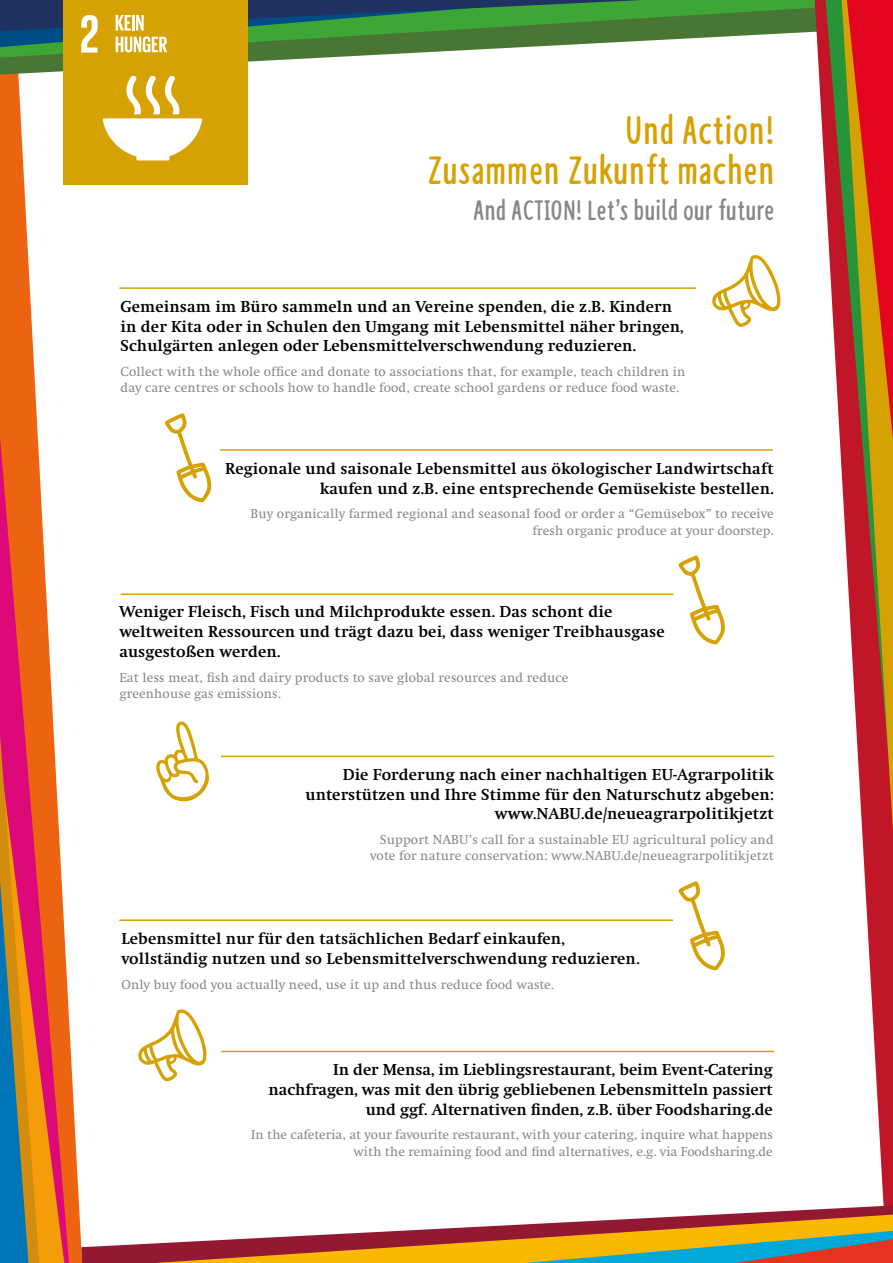
<style>
.page{position:relative;width:893px;height:1263px;background:#fff}
.page>*{position:absolute;margin:0;border:0;box-sizing:border-box;transform-origin:0 0}
.t1{font:700 42.3px/39.2px "NABU Hand";letter-spacing:.03em;color:#d6a102;text-align:right}
.t2{font:700 30px "NABU Hand";letter-spacing:.02em;color:#878787}
.t3{font:700 16.5px/19.8px "Swift";letter-spacing:.01em;color:#000;text-align:right}
.t4{font:13.5px/16.2px "Swift";letter-spacing:.01em;color:#878787;text-align:right}
</style>
<div class="page">
<svg style="left:0;top:75px;width:82px;height:1188px"></svg>
<svg style="left:0;top:437px;width:69px;height:826px"></svg>
<svg style="left:0;top:734px;width:64px;height:529px"></svg>
<svg style="left:0;top:58px;width:315px;height:17px"></svg>
<svg style="left:0;top:0;width:815px;height:58px"></svg>
<svg style="left:815px;top:0;width:78px;height:1205px"></svg>
<svg style="left:825px;top:0;width:17px;height:812px"></svg>
<svg style="left:842px;top:0;width:51px;height:832px"></svg>
<svg style="left:81px;top:1205px;width:812px;height:58px"></svg>
<svg style="left:154px;top:1214px;width:739px;height:49px"></svg>
<svg style="left:156px;top:721px;width:53px;height:81px"></svg>
<hr style="left:221px;top:756px;width:553px;height:1px;background:#d6a102">
<svg style="left:138px;top:1009px;width:69px;height:72px"></svg>
<hr style="left:221px;top:1051px;width:553px;height:1px;background:#d6a102">
<svg style="left:165px;top:413px;width:46px;height:89px"></svg>
<hr style="left:220px;top:449px;width:553px;height:2px;background:#d6a102">
<svg style="left:678px;top:881px;width:47px;height:89px"></svg>
<hr style="left:119px;top:919px;width:554px;height:2px;background:#d6a102">
<svg style="left:678px;top:555px;width:47px;height:89px"></svg>
<hr style="left:121px;top:593px;width:552px;height:2px;background:#d6a102">
<svg style="left:712px;top:255px;width:69px;height:72px"></svg>
<hr style="left:119px;top:287px;width:577px;height:2px;background:#d6a102">
<div style="left:63px;top:0;width:184px;height:184px;background:#d6a102"></div>
<svg style="left:103px;top:75px;width:99px;height:85px"></svg>
<svg style="left:0;top:0;width:643px;height:53px"></svg>
<h1 class="t1" style="left:428px;top:112px;width:348px">Und Action!<br>Zusammen Zukunft machen</h1>
<h2 class="t2" style="left:473px;top:193px;width:302px">And ACTION! Let’s build our future</h2>
<p class="t3" style="left:121px;top:297px;width:564px;text-align:left">Gemeinsam im Büro sammeln und an Vereine spenden, die z.B. Kindern in der Kita oder in Schulen den Umgang mit Lebensmittel näher bringen,<br>Schulgärten anlegen oder Lebensmittelverschwendung reduzieren.</p>
<p class="t4" style="left:121px;top:364px;width:566px;text-align:left">Collect with the whole office and donate to associations that, for example, teach children in day care centres or schools how to handle food, create school gardens or reduce food waste.</p>
<p class="t3" style="left:225px;top:459px;width:550px">Regionale und saisonale Lebensmittel aus ökologischer Landwirtschaft kaufen und z.B. eine entsprechende Gemüsekiste bestellen.</p>
<p class="t4" style="left:251px;top:506px;width:525px">Buy organically farmed regional and seasonal food or order a “Gemüsebox” to receive fresh organic produce at your doorstep.</p>
<p class="t3" style="left:119px;top:602px;width:547px;text-align:left">Weniger Fleisch, Fisch und Milchprodukte essen. Das schont die weltweiten Ressourcen und trägt dazu bei, dass weniger Treibhausgase ausgestoßen werden.</p>
<p class="t4" style="left:119px;top:669px;width:451px;text-align:left">Eat less meat, fish and dairy products to save global resources and reduce greenhouse gas emissions.</p>
<p class="t3" style="left:306px;top:765px;width:470px">Die Forderung nach einer nachhaltigen EU-Agrarpolitik unterstützen und Ihre Stimme für den Naturschutz abgeben: www.NABU.de/neueagrarpolitikjetzt</p>
<p class="t4" style="left:370px;top:832px;width:405px">Support NABU’s call for a sustainable EU agricultural policy and vote for nature conservation: www.NABU.de/neueagrarpolitikjetzt</p>
<p class="t3" style="left:121px;top:929px;width:520px;text-align:left">Lebensmittel nur für den tatsächlichen Bedarf einkaufen, vollständig nutzen und so Lebensmittelverschwendung reduzieren.</p>
<p class="t4" style="left:121px;top:976px;width:434px">Only buy food you actually need, use it up and thus reduce food waste.</p>
<p class="t3" style="left:269px;top:1060px;width:506px">In der Mensa, im Lieblingsrestaurant, beim Event-Catering nachfragen, was mit den übrig gebliebenen Lebensmitteln passiert und ggf. Alternativen finden, z.B. über Foodsharing.de</p>
<p class="t4" style="left:251px;top:1127px;width:523px">In the cafeteria, at your favourite restaurant, with your catering, inquire what happens with the remaining food and find alternatives, e.g. via Foodsharing.de</p>
</div>
